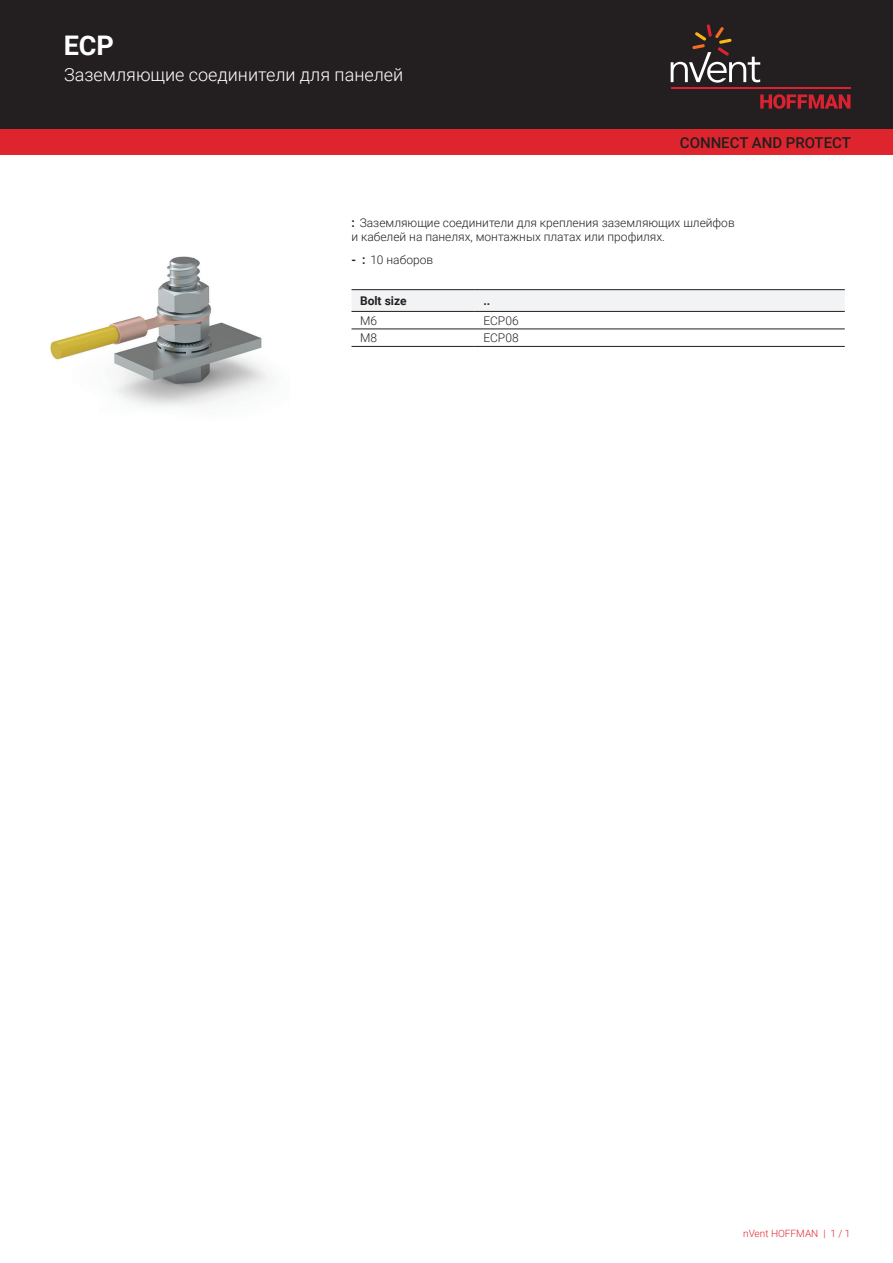
<style>
.page{position:relative;width:893px;height:1263px;background:#fff}
.page>*{position:absolute;margin:0;border:0;box-sizing:border-box;transform-origin:0 0}
.t1{font:700 27px "Roboto";color:#fff}
.t2{font:300 18px "Roboto";color:#fff}
.t3{font:500 15px "Roboto";color:#231f20}
.t4{font:300 12px/14.4px "Roboto";color:#231f20}
.t5{font:700 12px "Roboto";color:#231f20}
.t6{font:300 10.05px "Roboto";color:#de252e}
.s1{font-weight:700}
</style>
<div class="page">
<div style="left:0;top:0;width:893px;height:129px;background:#231f20"></div>
<svg style="left:760px;top:94px;width:90px;height:15px"></svg>
<hr style="left:671px;top:88px;width:179px;height:1px;background:#db2230">
<svg style="left:671px;top:24px;width:89px;height:59px"></svg>
<div style="left:0;top:129px;width:893px;height:26px;background:#de252e"></div>
<svg style="left:351px;top:290px;width:494px;height:21px"></svg>
<hr style="left:351px;top:289px;width:124px;height:1px;background:#231f20">
<hr style="left:475px;top:289px;width:370px;height:1px;background:#231f20">
<hr style="left:351px;top:329px;width:124px;height:1px;background:#231f20">
<hr style="left:475px;top:329px;width:370px;height:1px;background:#231f20">
<hr style="left:351px;top:346px;width:124px;height:1px;background:#231f20">
<hr style="left:475px;top:346px;width:370px;height:1px;background:#231f20">
<hr style="left:351px;top:311px;width:124px;height:1px;background:#231f20">
<hr style="left:475px;top:311px;width:370px;height:1px;background:#231f20">
<img style="left:50px;top:256px;width:222px;height:151px">
<h1 class="t1" style="left:64px;top:27px;width:52px">ECP</h1>
<h2 class="t2" style="left:64px;top:62px;width:341px">Заземляющие соединители для панелей</h2>
<p class="t3" style="left:680px;top:132px;width:173px">CONNECT AND PROTECT</p>
<p class="t4" style="left:351px;top:215px;width:385px"><span class="s1">:</span> Заземляющие соединители для крепления заземляющих шлейфов и кабелей на панелях, монтажных платах или профилях.</p>
<p class="t4" style="left:351px;top:252px;width:83px"><span class="s1">- :</span> 10 наборов</p>
<p class="t5" style="left:360px;top:292px;width:48px">Bolt size</p>
<p class="t5" style="left:483px;top:292px;width:8px">..</p>
<p class="t4" style="left:360px;top:313px;width:19px">M6</p>
<p class="t4" style="left:483px;top:313px;width:37px">ECP06</p>
<p class="t4" style="left:360px;top:330px;width:19px">M8</p>
<p class="t4" style="left:483px;top:330px;width:37px">ECP08</p>
<p class="t6" style="left:743px;top:1226px;width:109px">nVent HOFFMAN | 1 / 1</p>
</div>
